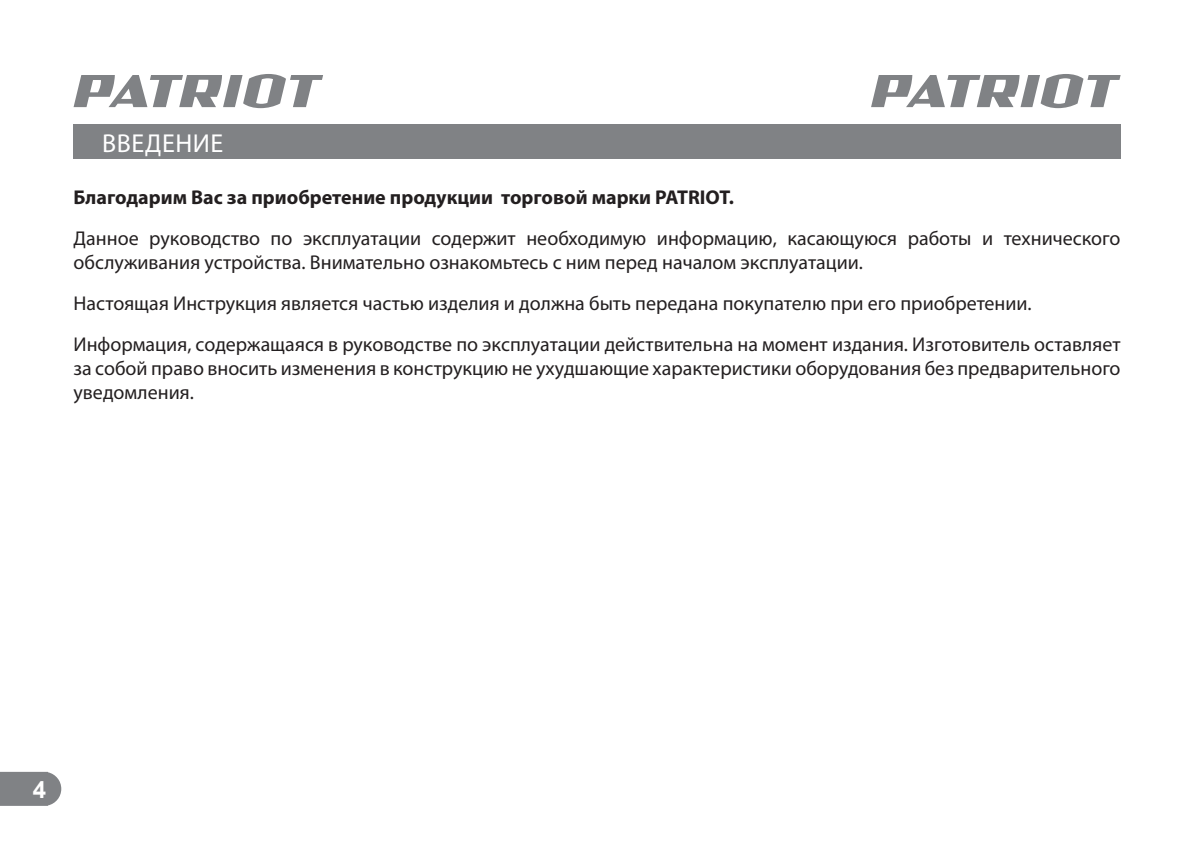
<style>
.page{position:relative;width:1193px;height:843px;background:#fff}
.page>*{position:absolute;margin:0;border:0;box-sizing:border-box;transform-origin:0 0}
.t1{font:26px "Myriad Pro";letter-spacing:.02em;color:#fff}
.t2{font:700 24px "Arial";color:#fff}
.t3{font:20px/24px "Myriad Pro";color:#231f20}
.t4{font:700 20px "Myriad Pro";color:#231f20}
</style>
<div class="page">
<svg style="left:0;top:772px;width:61px;height:34px"></svg>
<svg style="left:74px;top:74px;width:249px;height:34px"></svg>
<svg style="left:871px;top:74px;width:249px;height:34px"></svg>
<div style="left:74px;top:125px;width:1046px;height:34px;background:#808285"></div>
<h1 class="t1" style="left:102px;top:127px;width:123px">ВВЕДЕНИЕ</h1>
<p class="t4" style="left:74px;top:184px;width:662px">Благодарим Вас за приобретение продукции торговой марки PATRIOT.</p>
<p class="t3" style="left:74px;top:226px;width:1048px">Данное руководство по эксплуатации содержит необходимую информацию, касающуюся работы и технического обслуживания устройства. Внимательно ознакомьтесь с ним перед началом эксплуатации.</p>
<p class="t3" style="left:74px;top:283px;width:1048px;line-height:41px">Настоящая Инструкция является частью изделия и должна быть передана покупателю при его приобретении.<br>Информация, содержащаяся в руководстве по эксплуатации действительна на момент издания. Изготовитель оставляет</p>
<p class="t3" style="left:74px;top:356px;width:1048px">за собой право вносить изменения в конструкцию не ухудшающие характеристики оборудования без предварительного уведомления.</p>
<p class="t2" style="left:33px;top:772px;width:15px">4</p>
</div>
